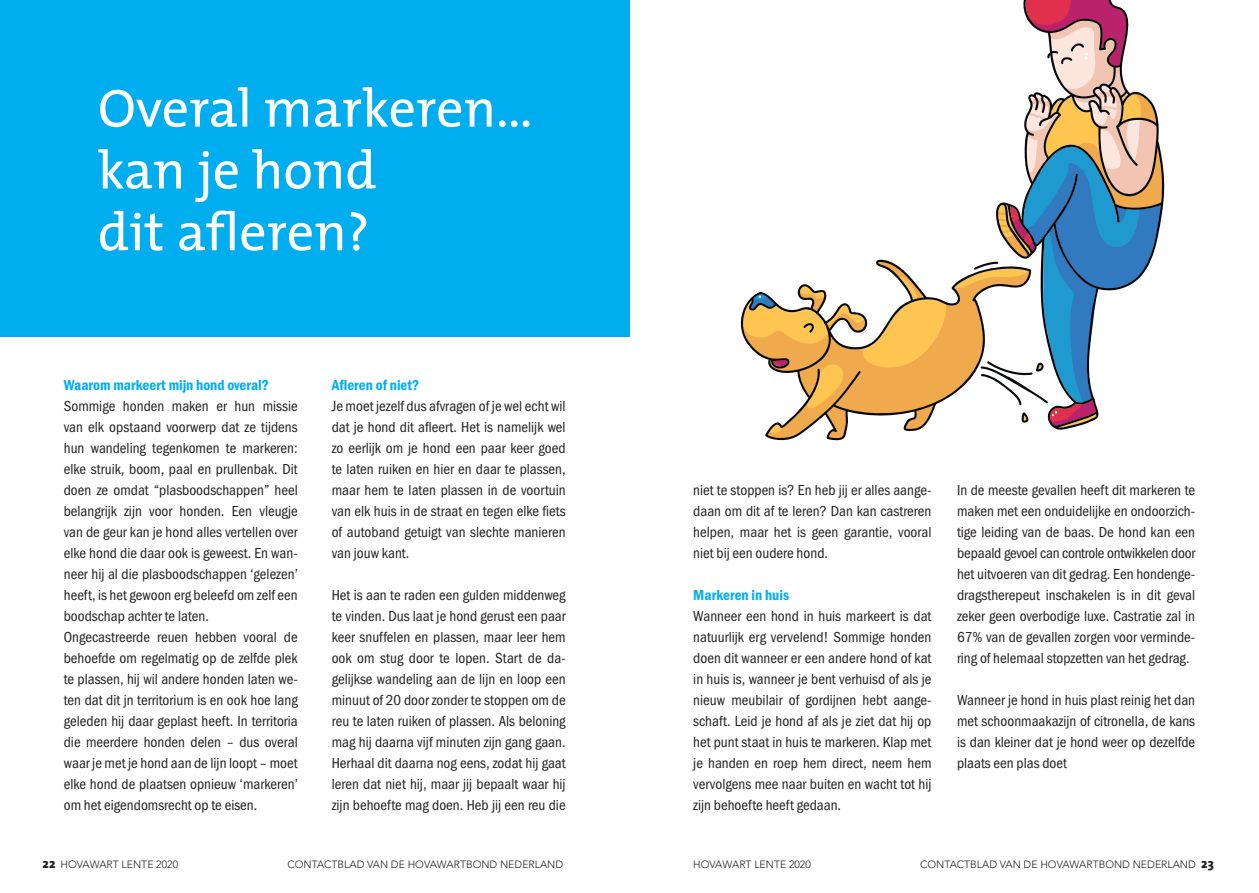
<style>
.page{position:relative;width:1259px;height:893px;background:#fff}
.page>*{position:absolute;margin:0;border:0;box-sizing:border-box;transform-origin:0 0}
.t1{font:54px "The Mix";color:#fff}
.t2{font:15px/21px "Franklin Got URWTCE Boo Con";color:#231f20;text-align:justify}
.t3{font:15px "Franklin Got URWTCE Dem Con";color:#00aeef}
.t4{font:300 10.5px "Avenir";color:#231f20}
.s1{font-family:"The Sans";font-weight:800;font-size:13.5px}
</style>
<div class="page">
<svg style="left:741px;top:0;width:421px;height:440px"></svg>
<div style="left:0;top:0;width:629px;height:336px;background:#00aeef"></div>
<p class="t1" style="left:98px;top:64px;width:436px">Overal markeren...</p>
<p class="t1" style="left:98px;top:125px;width:280px">kan je hond</p>
<p class="t1" style="left:98px;top:187px;width:273px">dit afleren?</p>
<p class="t3" style="left:64px;top:376px;width:207px">Waarom markeert mijn hond overal?</p>
<p class="t2" style="left:64px;top:396px;width:235px">Sommige honden maken er hun missie van elk opstaand voorwerp dat ze tijdens hun wandeling tegenkomen te markeren: elke struik, boom, paal en prullenbak. Dit doen ze omdat “plasboodschappen” heel belangrijk zijn voor honden. Een vleugje van de geur kan je hond alles vertellen over elke hond die daar ook is geweest. En wan&shy;neer hij al die plasboodschappen ‘gelezen’ heeft, is het gewoon erg beleefd om zelf een boodschap achter te laten.</p>
<p class="t2" style="left:64px;top:627px;width:235px">Ongecastreerde reuen hebben vooral de behoefde om regelmatig op de zelfde plek te plassen, hij wil andere honden laten we&shy;ten dat dit jn territorium is en ook hoe lang geleden hij daar geplast heeft. In territoria die meerdere honden delen – dus overal waar je met je hond aan de lijn loopt – moet elke hond de plaatsen opnieuw ‘markeren’ om het eigendomsrecht op te eisen.</p>
<p class="t3" style="left:332px;top:376px;width:89px">Afleren of niet?</p>
<p class="t2" style="left:332px;top:396px;width:235px">Je moet jezelf dus afvragen of je wel echt wil dat je hond dit afleert. Het is namelijk wel zo eerlijk om je hond een paar keer goed te laten ruiken en hier en daar te plassen, maar hem te laten plassen in de voortuin van elk huis in de straat en tegen elke fiets of autoband getuigt van slechte manieren van jouw kant.</p>
<p class="t2" style="left:332px;top:585px;width:235px">Het is aan te raden een gulden middenweg te vinden. Dus laat je hond gerust een paar keer snuffelen en plassen, maar leer hem ook om stug door te lopen. Start de da&shy;gelijkse wandeling aan de lijn en loop een minuut of 20 door zonder te stoppen om de reu te laten ruiken of plassen. Als beloning mag hij daarna vijf minuten zijn gang gaan.<br>Herhaal dit daarna nog eens, zodat hij gaat leren dat niet hij, maar jij bepaalt waar hij zijn behoefte mag doen. Heb jij een reu die</p>
<p class="t2" style="left:693px;top:480px;width:240px">niet te stoppen is? En heb jij er alles aange&shy;daan om dit af te leren? Dan kan castreren helpen, maar het is geen garantie, vooral niet bij een oudere hond.</p>
<p class="t3" style="left:693px;top:586px;width:97px">Markeren in huis</p>
<p class="t2" style="left:693px;top:606px;width:240px">Wanneer een hond in huis markeert is dat natuurlijk erg vervelend! Sommige honden doen dit wanneer er een andere hond of kat in huis is, wanneer je bent verhuisd of als je nieuw meubilair of gordijnen hebt aange&shy;schaft. Leid je hond af als je ziet dat hij op het punt staat in huis te markeren. Klap met je handen en roep hem direct, neem hem vervolgens mee naar buiten en wacht tot hij zijn behoefte heeft gedaan.</p>
<p class="t2" style="left:957px;top:480px;width:240px">In de meeste gevallen heeft dit markeren te maken met een onduidelijke en ondoorzich&shy;tige leiding van de baas. De hond kan een bepaald gevoel can controle ontwikkelen door het uitvoeren van dit gedrag. Een hondenge&shy;dragstherepeut inschakelen is in dit geval zeker geen overbodige luxe. Castratie zal in 67% van de gevallen zorgen voor verminde&shy;ring of helemaal stopzetten van het gedrag.</p>
<p class="t2" style="left:957px;top:690px;width:240px">Wanneer je hond in huis plast reinig het dan met schoonmaakazijn of citronella, de kans is dan kleiner dat je hond weer op dezelfde plaats een plas doet</p>
<p class="t4" style="left:43px;top:858px;width:137px"><span class="s1">22</span> HOVAWART LENTE 2020</p>
<p class="t4" style="left:287px;top:858px;width:277px">CONTACTBLAD VAN DE HOVAWARTBOND NEDERLAND</p>
<p class="t4" style="left:693px;top:858px;width:119px">HOVAWART LENTE 2020</p>
<p class="t4" style="left:920px;top:858px;width:295px">CONTACTBLAD VAN DE HOVAWARTBOND NEDERLAND <span class="s1">23</span></p>
</div>
